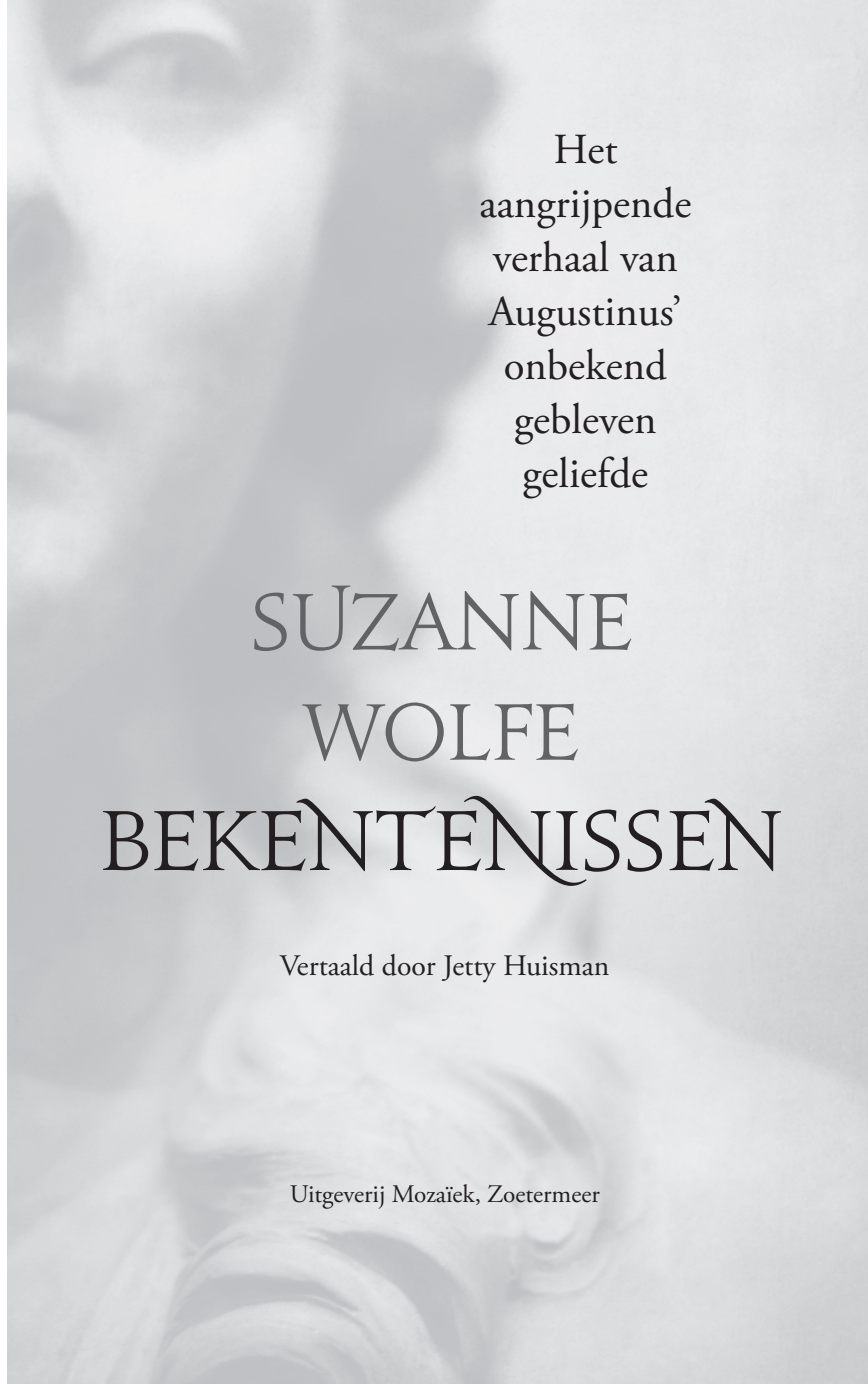
<style>
.page{position:relative;width:868px;height:1384px;background:#fff}
.page>*{position:absolute;margin:0;border:0;box-sizing:border-box;transform-origin:0 0}
.t1{font:76.5px "Jupiter Pro";color:#231f20}
.t2{font:72px/110.2px "Jupiter Pro";color:#636366;text-align:center}
.t3{font:42.75px/54px "Adobe Garamond Pro";color:#231f20;text-align:center}
.t4{font:29.7px "Adobe Garamond Pro";color:#231f20}
.t5{font:25.2px "Adobe Garamond Pro";color:#231f20}
</style>
<div class="page">
<p class="t3" style="left:479px;top:123px;width:213px">Het aangrijpende verhaal van<br>Augustinus’ onbekend gebleven geliefde</p>
<h2 class="t2" style="left:250px;top:566px;width:383px">SUZANNE<br>WOLFE</h2>
<h1 class="t1" style="left:100px;top:781px;width:687px">BEKENTENISSEN</h1>
<p class="t4" style="left:280px;top:947px;width:331px">Vertaald door Jetty Huisman</p>
<p class="t5" style="left:289px;top:1179px;width:311px">Uitgeverij Mozaïek, Zoetermeer</p>
</div>
